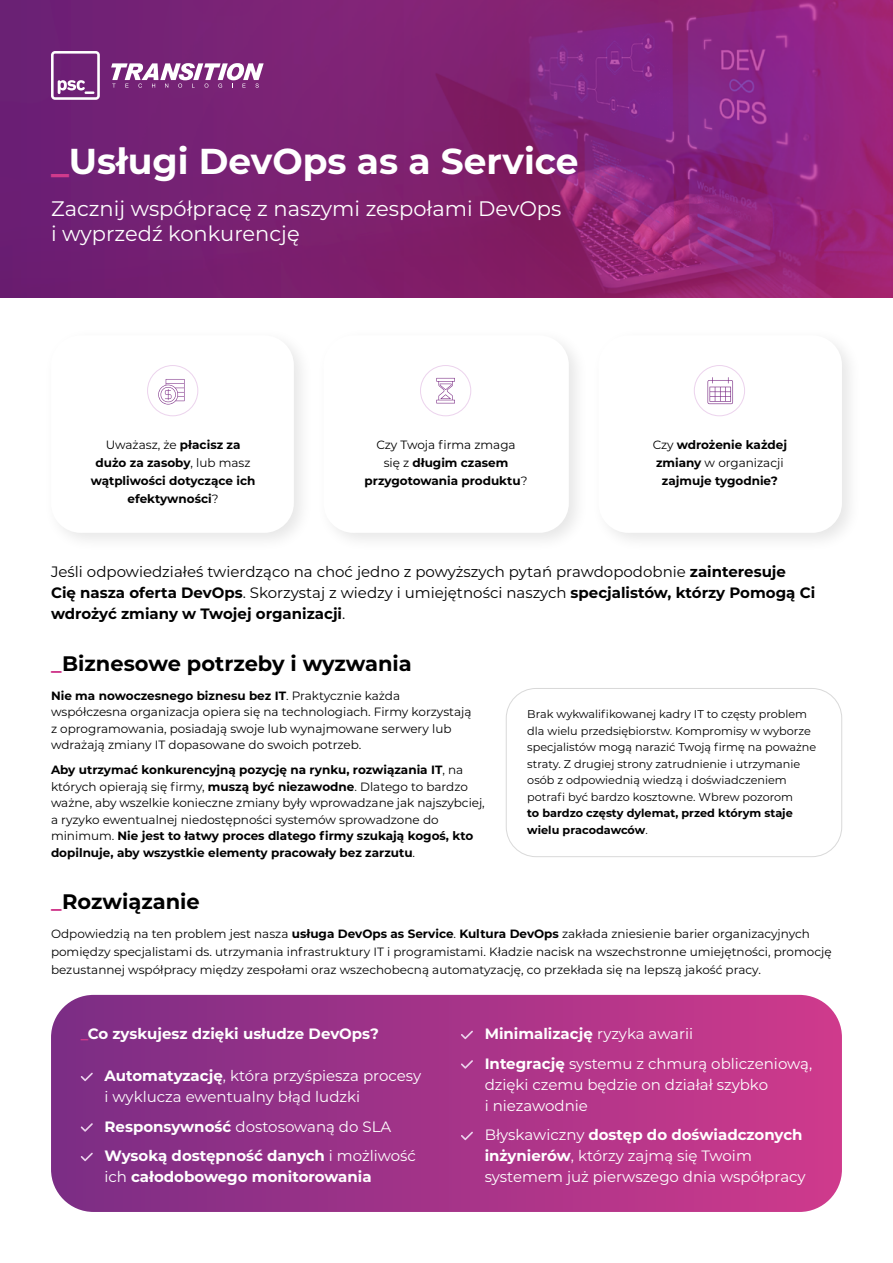
<style>
.page{position:relative;width:893px;height:1263px;background:#fff}
.page>*{position:absolute;margin:0;border:0;box-sizing:border-box;transform-origin:0 0}
.t1{font:700 36px "Montserrat";color:#fff}
.t2{font:21px/25.2px "Montserrat";color:#fff}
.t3{font:700 21px "Montserrat";color:#000}
.t4{font:15px/21px "Montserrat";color:#fff}
.t5{font:15px/21px "Montserrat";color:#000}
.t6{font:700 15px/29.5px "Montserrat";color:#fff}
.t7{font:12px/16.5px "Montserrat";color:#000}
.t8{font:700 12px/18px "Montserrat";color:#000;text-align:center}
.t9{font:11.25px/16.5px "Montserrat";color:#000}
.t10{font:700 11.25px/16.5px "Montserrat";color:#000}
.s1{color:#d03a8c}
.s2{font-weight:400}
.s3{font-weight:700}
</style>
<div class="page">
<svg style="left:51px;top:995px;width:791px;height:217px;background:#a63589"></svg>
<img style="left:0;top:0;width:893px;height:297px">
<div style="left:506px;top:688px;width:336px;height:169px;border:1px solid #d9d9d9;border-radius:30px"></div>
<svg style="left:111px;top:63px;width:153px;height:25px"></svg>
<svg style="left:51px;top:51px;width:49px;height:49px"></svg>
<svg style="left:461px;top:1031px;width:12px;height:8px"></svg>
<svg style="left:461px;top:1060px;width:12px;height:9px"></svg>
<svg style="left:461px;top:1132px;width:12px;height:8px"></svg>
<svg style="left:81px;top:1073px;width:12px;height:8px"></svg>
<svg style="left:81px;top:1123px;width:12px;height:9px"></svg>
<svg style="left:81px;top:1153px;width:12px;height:8px"></svg>
<div style="left:43px;top:328px;width:271px;height:225px;background:#000;opacity:.1"></div>
<div style="left:51px;top:335px;width:243px;height:198px;background:#fff;border-radius:30px"></div>
<div style="left:316px;top:328px;width:273px;height:225px;background:#000;opacity:.1"></div>
<div style="left:324px;top:335px;width:245px;height:198px;background:#fff;border-radius:30px"></div>
<div style="left:591px;top:328px;width:271px;height:225px;background:#000;opacity:.1"></div>
<div style="left:599px;top:335px;width:243px;height:198px;background:#fff;border-radius:30px"></div>
<div style="left:147px;top:365px;width:51px;height:51px;border:1px solid #ecd3ed;border-radius:50%"></div>
<div style="left:420px;top:365px;width:51px;height:51px;border:1px solid #ecd3ed;border-radius:50%"></div>
<div style="left:694px;top:365px;width:51px;height:51px;border:1px solid #ecd3ed;border-radius:50%"></div>
<svg style="left:158px;top:379px;width:27px;height:25px"></svg>
<svg style="left:436px;top:378px;width:19px;height:25px"></svg>
<svg style="left:707px;top:377px;width:26px;height:27px"></svg>
<h1 class="t1" style="left:51px;top:135px;width:529px"><span class="s1">_</span>Usługi DevOps as a Service</h1>
<h2 class="t2" style="left:51px;top:195px;width:512px">Zacznij współpracę z naszymi zespołami DevOps i wyprzedź konkurencję</h2>
<p class="t8" style="left:91px;top:435px;width:166px"><span class="s2">Uważasz, że</span> płacisz za dużo za zasoby<span class="s2">, lub masz </span>wątpliwości dotyczące ich efektywności<span class="s2">?</span></p>
<p class="t8" style="left:365px;top:435px;width:164px"><span class="s2">Czy Twoja firma zmaga<br>się z</span> długim czasem przygotowania produktu<span class="s2">?</span></p>
<p class="t8" style="left:653px;top:435px;width:136px"><span class="s2">Czy</span> wdrożenie każdej zmiany <span class="s2">w organizacji </span>zajmuje tygodnie?</p>
<p class="t5" style="left:51px;top:561px;width:766px">Jeśli odpowiedziałeś twierdząco na choć jedno z powyższych pytań prawdopodobnie <span class="s3">zainteresuje<br>Cię nasza oferta DevOps</span>. Skorzystaj z wiedzy i umiejętności naszych <span class="s3">specjalistów, którzy Pomogą Ci wdrożyć zmiany w Twojej organizacji</span>.</p>
<h2 class="t3" style="left:51px;top:649px;width:362px"><span class="s1">_</span>Biznesowe potrzeby i wyzwania</h2>
<p class="t7" style="left:51px;top:687px;width:422px"><span class="s3">Nie ma nowoczesnego biznesu bez IT</span>. Praktycznie każda współczesna organizacja opiera się na technologiach. Firmy korzystają z oprogramowania, posiadają swoje lub wynajmowane serwery lub wdrażają zmiany IT dopasowane do swoich potrzeb.</p>
<p class="t8" style="left:51px;top:761px;width:435px;line-height:16.5px;text-align:left">Aby utrzymać konkurencyjną pozycję na rynku, rozwiązania IT<span class="s2">, na których opierają się firmy,</span> muszą być niezawodne<span class="s2">. Dlatego to bardzo ważne, aby wszelkie konieczne zmiany były wprowadzane jak najszybciej, a ryzyko ewentualnej niedostępności systemów sprowadzone do minimum.</span> Nie jest to łatwy proces dlatego firmy szukają kogoś, kto dopilnuje, aby wszystkie elementy pracowały bez zarzutu<span class="s2">.</span></p>
<h2 class="t3" style="left:51px;top:886px;width:150px"><span class="s1">_</span>Rozwiązanie</h2>
<p class="t9" style="left:527px;top:706px;width:290px">Brak wykwalifikowanej kadry IT to częsty problem dla wielu przedsiębiorstw. Kompromisy w wyborze specjalistów mogą narazić Twoją firmę na poważne straty. Z drugiej strony zatrudnienie i utrzymanie osób z odpowiednią wiedzą i doświadczeniem potrafi być bardzo kosztowne. Wbrew pozorom</p>
<p class="t10" style="left:527px;top:805px;width:267px">to bardzo częsty dylemat, przed którym staje wielu pracodawców<span class="s2">.</span></p>
<p class="t7" style="left:51px;top:924px;width:782px;line-height:18px">Odpowiedzią na ten problem jest nasza <span class="s3">usługa DevOps as Service</span>. <span class="s3">Kultura DevOps</span> zakłada zniesienie barier organizacyjnych pomiędzy specjalistami ds. utrzymania infrastruktury IT i programistami. Kładzie nacisk na wszechstronne umiejętności, promocję bezustannej współpracy między zespołami oraz wszechobecną automatyzację, co przekłada się na lepszą jakość pracy.</p>
<p class="t6" style="left:81px;top:1018px;width:300px"><span class="s1">_</span>Co zyskujesz dzięki usłudze DevOps?</p>
<p class="t4" style="left:485px;top:1018px;width:329px;line-height:29.5px"><span class="s3">Minimalizację</span> ryzyka awarii<br><span class="s3">Integrację</span> systemu z chmurą obliczeniową,</p>
<p class="t4" style="left:485px;top:1073px;width:285px">dzięki czemu będzie on działał szybko i niezawodnie</p>
<p class="t4" style="left:485px;top:1124px;width:322px">Błyskawiczny <span class="s3">dostęp do doświadczonych inżynierów</span>, którzy zajmą się Twoim systemem już pierwszego dnia współpracy</p>
<p class="t4" style="left:105px;top:1065px;width:318px"><span class="s3">Automatyzację</span>, która przyśpiesza procesy i wyklucza ewentualny błąd ludzki</p>
<p class="t6" style="left:105px;top:1111px;width:313px">Responsywność <span class="s2">dostosowaną do SLA<br></span>Wysoką dostępność danych <span class="s2">i możliwość</span></p>
<p class="t6" style="left:105px;top:1161px;width:269px"><span class="s2">ich</span> całodobowego monitorowania</p>
</div>
